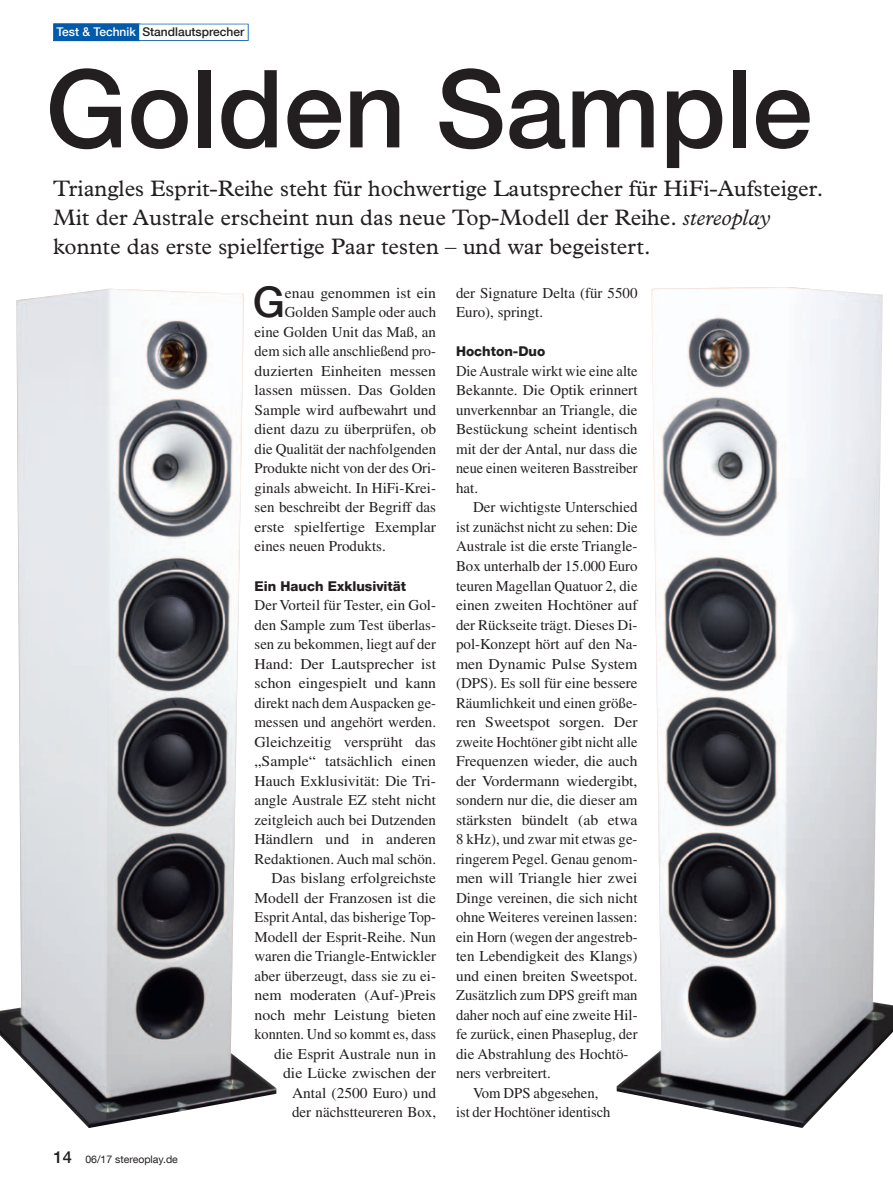
<style>
.page{position:relative;width:893px;height:1191px;background:#fff}
.page>*{position:absolute;margin:0;border:0;box-sizing:border-box;transform-origin:0 0}
._001_Headline{font:500 108.15px "Helvetica Neue LT Com";color:#231f20}
._005_Body_Initial{font:500 42.3px "Helvetica Neue LT Com";color:#231f20}
._003_Vorspann{font:22.5px/28.5px "Plantin Std";color:#231f20}
.t1{font:500 16.5px "Helvetica Neue LT Com";color:#231f20}
._006_Body_4mm{font:15px/19.5px "Times LT Std";color:#231f20}
._007a_Body_0mm{font:15px/19.5px "Times LT Std";color:#231f20;text-align:justify}
._005_Body_Initial-2{font:15px "Times LT Std";color:#231f20}
._005_Body_Initial-3{font:15px "Times LT Std";color:#231f20;scale:1.05 1}
._007_Zwiti{font:800 13.5px "Helvetica Neue LT Com";color:#231f20}
.xxx_-_Rubrikenzeile{font:500 12px "Helvetica Neue LT Com";color:#231f20}
.xxx_-Pagina{font:10.5px "Helvetica Neue LT Com";color:#231f20}
.s1{color:#fff}
.s2{font-style:italic}
</style>
<div class="page">
<img style="left:0;top:289px;width:276px;height:839px">
<img style="left:617px;top:287px;width:276px;height:841px">
<svg style="left:139px;top:24px;width:110px;height:17px"></svg>
<div style="left:53px;top:24px;width:195px;height:16px;background:#fff"></div>
<div style="left:53px;top:24px;width:86px;height:17px;background:#015aaa"></div>
<p class="xxx_-_Rubrikenzeile" style="left:56px;top:25px;width:189px"><span class="s1">Test &amp; Technik</span> Standlautsprecher</p>
<p class="_001_Headline" style="left:45px;top:44px;width:768px">Golden Sample</p>
<p class="_003_Vorspann" style="left:53px;top:175px;width:772px">Triangles Esprit-Reihe steht für hochwertige Lautsprecher für HiFi-Aufsteiger.<br>Mit der Australe erscheint nun das neue Top-Modell der Reihe. <span class="s2">stereoplay </span>konnte das erste spielfertige Paar testen – und war begeistert.</p>
<p class="_005_Body_Initial" style="left:253px;top:277px;width:34px">G</p>
<p class="_005_Body_Initial-3" style="left:285px;top:284px;width:146px">enau genommen ist ein</p>
<p class="_006_Body_4mm" style="left:456px;top:283px;width:183px">der Signature Delta (für 5500<br>Euro), springt.</p>
<p class="_007_Zwiti" style="left:456px;top:343px;width:91px">Hochton-Duo</p>
<p class="_007a_Body_0mm" style="left:456px;top:361px;width:183px">Die Australe wirkt wie eine alte Bekannte. Die Optik erinnert unverkennbar an Triangle, die Bestückung scheint identisch mit der der Antal, nur dass die neue einen weiteren Basstreiber hat.</p>
<p class="_006_Body_4mm" style="left:456px;top:497px;width:183px;text-indent:17px">Der wichtigste Unterschied ist zunächst nicht zu sehen: Die<br>Australe ist die erste Triangle-<br>Box unterhalb der 15.000 Euro teuren Magellan Quatuor 2, die einen zweiten Hochtöner auf der Rückseite trägt. Dieses Di&shy;pol-Konzept hört auf den Na&shy;men Dynamic Pulse System (DPS). Es soll für eine bessere<br>Räumlichkeit und einen größe&shy;ren Sweetspot sorgen. Der zweite Hochtöner gibt nicht alle<br>Frequenzen wieder, die auch der Vordermann wiedergibt, sondern nur die, die dieser am stärksten bündelt (ab etwa<br>8 kHz), und zwar mit etwas ge&shy;ringerem Pegel. Genau genom&shy;men will Triangle hier zwei<br>Dinge vereinen, die sich nicht ohne Weiteres vereinen lassen: ein Horn (wegen der angestreb&shy;ten Lebendigkeit des Klangs) und einen breiten Sweetspot.<br>Zusätzlich zum DPS greift man daher noch auf eine zweite Hil&shy;fe zurück, einen Phaseplug, der die Abstrahlung des Hochtö&shy;ners verbreitert.</p>
<p class="_006_Body_4mm" style="left:456px;top:1082px;width:156px;text-align:center">Vom DPS abgesehen,<br>ist der Hochtöner identisch</p>
<p class="_005_Body_Initial-2" style="left:285px;top:304px;width:153px">Golden Sample oder auch</p>
<p class="_005_Body_Initial-2" style="left:255px;top:323px;width:183px">eine Golden Unit das Maß, an</p>
<p class="_005_Body_Initial-2" style="left:255px;top:343px;width:183px">dem sich alle anschließend pro-</p>
<p class="_005_Body_Initial-3" style="left:255px;top:362px;width:174px">duzierten Einheiten messen</p>
<p class="_005_Body_Initial-3" style="left:255px;top:382px;width:174px">lassen müssen. Das Golden</p>
<p class="_005_Body_Initial-2" style="left:255px;top:401px;width:183px">Sample wird aufbewahrt und</p>
<p class="_005_Body_Initial-2" style="left:255px;top:421px;width:183px">dient dazu zu überprüfen, ob</p>
<p class="_005_Body_Initial-2" style="left:255px;top:440px;width:183px">die Qualität der nachfolgenden</p>
<p class="_005_Body_Initial-2" style="left:255px;top:460px;width:183px">Produkte nicht von der des Ori-</p>
<p class="_005_Body_Initial-2" style="left:255px;top:479px;width:183px">ginals abweicht. In HiFi-Krei-</p>
<p class="_005_Body_Initial-2" style="left:255px;top:499px;width:183px">sen beschreibt der Begriff das</p>
<p class="_005_Body_Initial-3" style="left:255px;top:518px;width:174px">erste spielfertige Exemplar</p>
<p class="_005_Body_Initial-2" style="left:255px;top:538px;width:133px">eines neuen Produkts.</p>
<p class="_007_Zwiti" style="left:255px;top:577px;width:153px">Ein Hauch Exklusivität</p>
<p class="_007a_Body_0mm" style="left:255px;top:595px;width:183px">Der Vorteil für Tester, ein Gol&shy;den Sample zum Test überlas&shy;sen zu bekommen, liegt auf der Hand: Der Lautsprecher ist schon eingespielt und kann direkt nach dem Auspacken ge&shy;messen und angehört werden.<br>Gleichzeitig versprüht das „Sample“ tatsächlich einen Hauch Exklusivität: Die Tri&shy;angle Australe EZ steht nicht zeitgleich auch bei Dutzenden Händlern und in anderen Redaktionen. Auch mal schön.</p>
<p class="_006_Body_4mm" style="left:255px;top:868px;width:183px;text-align:right">Das bislang erfolgreichste<br>Modell der Franzosen ist die<br>Esprit Antal, das bisherige Top-<br>Modell der Esprit-Reihe. Nun waren die Triangle-Entwickler aber überzeugt, dass sie zu ei&shy;nem moderaten (Auf-)Preis noch mehr Leistung bieten konnten. Und so kommt es, dass die Esprit Australe nun in die Lücke zwischen der<br>Antal (2500 Euro) und<br>der nächstteureren Box,</p>
<p class="t1" style="left:54px;top:1147px;width:20px">14</p>
<p class="xxx_-Pagina" style="left:85px;top:1152px;width:94px">06/17 stereoplay.de</p>
</div>
